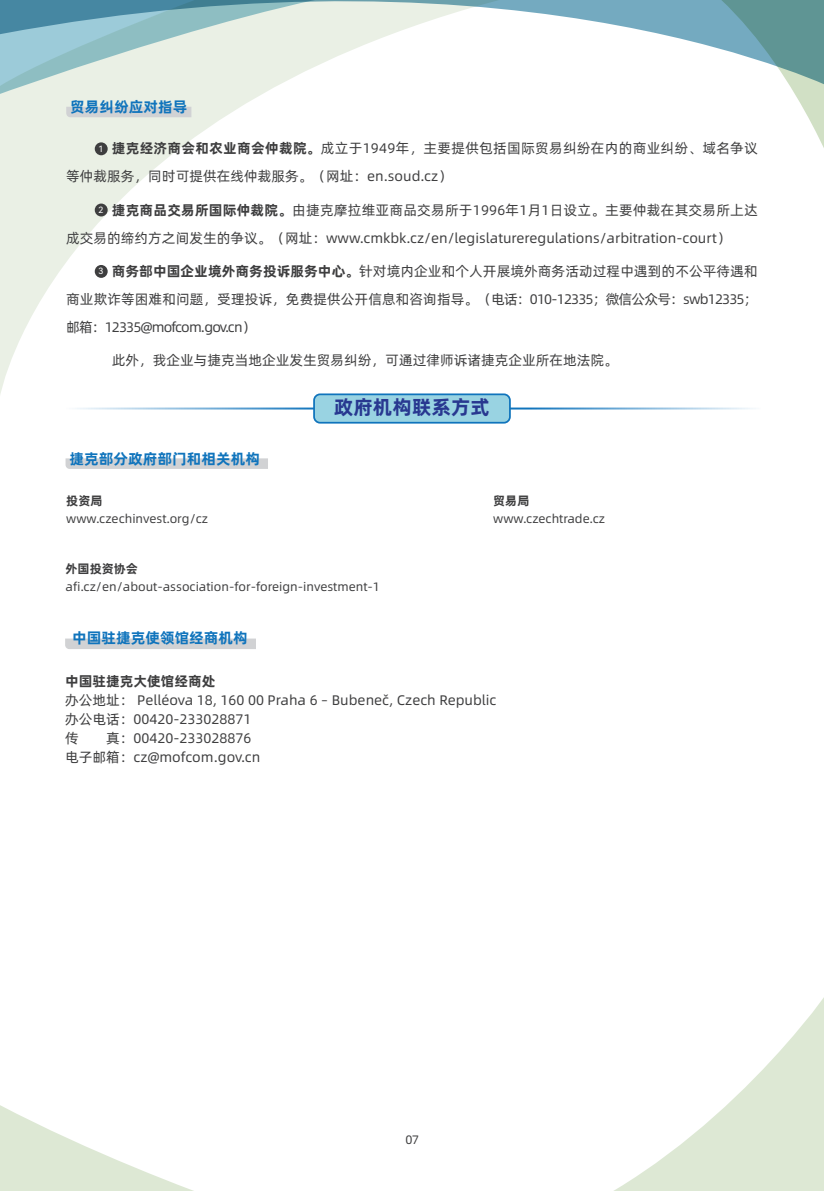
<style>
.page{position:relative;width:824px;height:1191px;background:#fff}
.page>*{position:absolute;margin:0;border:0;box-sizing:border-box;transform-origin:0 0}
.t1{font:700 19.78px "Alibaba Pu Hui Ti";color:#283890}
.t2{font:700 14.88px "Alibaba Pu Hui Ti";color:#1074bc}
.t3{font:13.83px/28px "Alibaba Pu Hui Ti";color:#3e3e3f}
.t4{font:13.83px/28px "Alibaba Pu Hui Ti";letter-spacing:.02em;color:#3e3e3f}
.t5{font:700 13.83px "Alibaba Pu Hui Ti";color:#3e3e3f}
.t6{font:12.25px "Alibaba Pu Hui Ti";color:#3e3e3f}
.t7{font:700 12.25px "Alibaba Pu Hui Ti";color:#3e3e3f}
.t8{font:8.58px "Harmony OS Sans SC";color:#fff}
.s1{font-weight:700}
</style>
<div class="page">
<svg style="left:614px;top:999px;width:209px;height:192px"></svg>
<svg style="left:1px;top:94px;width:261px;height:297px"></svg>
<svg style="left:1px;top:91px;width:266px;height:3px"></svg>
<svg style="left:793px;top:91px;width:30px;height:55px"></svg>
<svg style="left:1px;top:0;width:822px;height:91px"></svg>
<svg style="left:0;top:1105px;width:194px;height:86px"></svg>
<svg style="left:0;top:0;width:1px;height:394px"></svg>
<svg style="left:66px;top:107px;width:125px;height:10px"></svg>
<div style="left:314px;top:394px;width:196px;height:29px;background:#99d3e2;border-radius:6px"></div>
<div style="left:313px;top:393px;width:197px;height:30px;border:2px solid #1074bc;border-radius:6px"></div>
<svg style="left:66px;top:458px;width:202px;height:11px;background:#d2d3d5"></svg>
<svg style="left:65px;top:638px;width:191px;height:11px;background:#d3d4d6"></svg>
<div style="left:95px;top:142px;width:13px;height:13px;background:#3e3e3f;border-radius:50%"></div>
<div style="left:95px;top:203px;width:13px;height:13px;background:#3e3e3f;border-radius:50%"></div>
<div style="left:95px;top:265px;width:13px;height:13px;background:#3e3e3f;border-radius:50%"></div>
<p class="t2" style="left:70px;top:95px;width:119px">贸易纠纷应对指导</p>
<p class="t4" style="left:66px;top:134px;width:693px;text-indent:46px"><span class="s1">捷克经济商会和农业商会仲裁院。</span>成立于1949年，主要提供包括国际贸易纠纷在内的商业纠纷、域名争议等仲裁服务，同时可提供在线仲裁服务。（网址：en.soud.cz）</p>
<p class="t3" style="left:66px;top:195px;width:693px;text-indent:46px"><span class="s1">捷克商品交易所国际仲裁院。</span>由捷克摩拉维亚商品交易所于1996年1月1日设立。主要仲裁在其交易所上达成交易的缔约方之间发生的争议。（网址：www.cmkbk.cz/en/legislatureregulations/arbitration-court）</p>
<p class="t3" style="left:66px;top:256px;width:693px;text-align:justify;text-indent:46px"><span class="s1">商务部中国企业境外商务投诉服务中心。</span>针对境内企业和个人开展境外商务活动过程中遇到的不公平待遇和商业欺诈等困难和问题，受理投诉，免费提供公开信息和咨询指导。（电话：010-12335；微信公众号：swb12335；邮箱：12335@mofcom.gov.cn）</p>
<p class="t3" style="left:112px;top:345px;width:507px">此外，我企业与捷克当地企业发生贸易纠纷，可通过律师诉诸捷克企业所在地法院。</p>
<h1 class="t1" style="left:334px;top:392px;width:158px">政府机构联系方式</h1>
<p class="t8" style="left:98px;top:143px;width:6px">1</p>
<p class="t8" style="left:98px;top:204px;width:6px">2</p>
<p class="t8" style="left:98px;top:265px;width:6px">3</p>
<p class="t2" style="left:69px;top:446px;width:192px">捷克部分政府部门和相关机构</p>
<p class="t7" style="left:66px;top:491px;width:38px">投资局</p>
<p class="t6" style="left:66px;top:509px;width:143px">www.czechinvest.org/cz</p>
<p class="t7" style="left:66px;top:559px;width:74px">外国投资协会</p>
<p class="t6" style="left:66px;top:577px;width:316px">afi.cz/en/about-association-for-foreign-investment-1</p>
<p class="t7" style="left:493px;top:491px;width:38px">贸易局</p>
<p class="t6" style="left:493px;top:509px;width:113px">www.czechtrade.cz</p>
<p class="t2" style="left:72px;top:626px;width:177px">中国驻捷克使领馆经商机构</p>
<p class="t5" style="left:65px;top:670px;width:152px">中国驻捷克大使馆经商处</p>
<p class="t3" style="left:65px;top:689px;width:460px;line-height:19.1px">办公地址： Pelléova 18, 160 00 Praha 6 – Bubeneč, Czech Republic　　办公电话：00420-233028871<br>传</p>
<p class="t3" style="left:65px;top:728px;width:197px;line-height:19.1px;text-indent:41px">真：00420-233028876电子邮箱：cz@mofcom.gov.cn</p>
<p class="t6" style="left:405px;top:1130px;width:15px">07</p>
</div>
